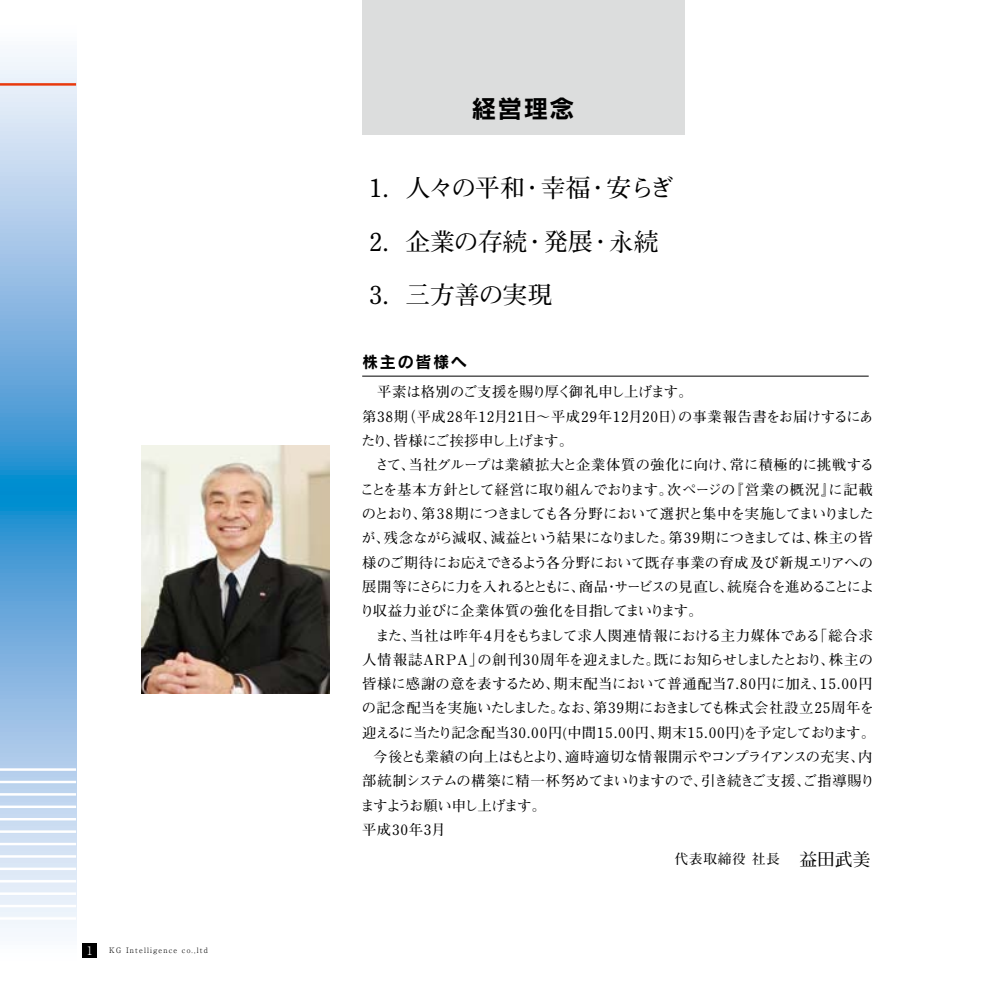
<style>
.page{position:relative;width:993px;height:993px;background:#fff}
.page>*{position:absolute;margin:0;border:0;box-sizing:border-box;transform-origin:0 0}
.t1{font:24.85px "Rodin Pro B";color:#000}
.t2{font:700 24.68px "Futo Min A101 Pro";letter-spacing:-.02em;color:#000}
.t3{font:700 17.85px "Futo Min A101 Pro";color:#000}
.t4{font:16.1px "Rodin Pro B";letter-spacing:.1em;color:#000}
.t5{font:700 14.17px/24.3px "Futo Min A101 Pro";letter-spacing:-.005em;color:#000}
.t6{font:700 14.17px/24.3px "Futo Min A101 Pro";letter-spacing:.015em;color:#000}
.t7{font:700 14.17px/24.3px "Futo Min A101 Pro";letter-spacing:-.03em;color:#000}
.t8{font:700 14.17px "Futo Min A101 Pro";letter-spacing:-.06em;color:#000}
.t9{font:700 14.17px/24.3px "Futo Min A101 Pro";letter-spacing:.05em;color:#000}
.t10{font:700 14.17px/24.3px "Futo Min A101 Pro";letter-spacing:-.05em;color:#000}
.t11{font:700 14.17px "Futo Min A101 Pro";letter-spacing:-.04em;color:#000}
.t12{font:700 14.17px "Futo Min A101 Pro";letter-spacing:-.08em;color:#000}
.t13{font:700 14.17px "Futo Min A101 Pro";letter-spacing:.03em;color:#000}
.t14{font:700 14.17px "Futo Min A101 Pro";letter-spacing:-.045em;color:#000}
.t15{font:700 14.17px "Futo Min A101 Pro";letter-spacing:-.115em;color:#000}
.t16{font:700 14.17px "Futo Min A101 Pro";letter-spacing:-.075em;color:#000}
.t17{font:700 14.17px "Futo Min A101 Pro";letter-spacing:-.09em;color:#000}
.t18{font:700 14.17px "Futo Min A101 Pro";letter-spacing:-.035em;color:#000}
.t19{font:700 14.17px "Futo Min A101 Pro";letter-spacing:-.085em;color:#000}
.t20{font:700 13.65px "Futo Min A101 Pro";letter-spacing:.05em;color:#000}
.t21{font:300 11.72px "Ryumin Pro";color:#fff}
.t22{font:300 7.52px "Ryumin Pro";letter-spacing:.155em;color:#000}
</style>
<div class="page">
<svg style="left:0;top:53px;width:76px;height:879px;background:#8fbfe5"></svg>
<hr style="left:0;top:83px;width:76px;height:3px;background:#e8390d">
<hr style="left:0;top:768px;width:76px;height:2px;background:#fff">
<hr style="left:0;top:780px;width:76px;height:3px;background:#fff">
<hr style="left:0;top:792px;width:76px;height:3px;background:#fff">
<hr style="left:0;top:805px;width:76px;height:2px;background:#fff">
<hr style="left:0;top:817px;width:76px;height:3px;background:#fff">
<hr style="left:0;top:830px;width:76px;height:2px;background:#fff">
<hr style="left:0;top:842px;width:76px;height:3px;background:#fff">
<hr style="left:0;top:854px;width:76px;height:3px;background:#fff">
<hr style="left:0;top:867px;width:76px;height:2px;background:#fff">
<hr style="left:0;top:879px;width:76px;height:3px;background:#fff">
<hr style="left:0;top:892px;width:76px;height:2px;background:#fff">
<hr style="left:0;top:904px;width:76px;height:3px;background:#fff">
<hr style="left:0;top:916px;width:76px;height:3px;background:#fff">
<div style="left:362px;top:0;width:322px;height:134px;background:#dcdddd"></div>
<div style="left:82px;top:942px;width:15px;height:15px;background:#000"></div>
<hr style="left:362px;top:376px;width:506px;height:1px;background:#000">
<img style="left:141px;top:445px;width:188px;height:248px">
<p class="t21" style="left:87px;top:940px;width:7px">1</p>
<p class="t22" style="left:109px;top:943px;width:13px">KG</p>
<p class="t22" style="left:126px;top:943px;width:53px">Intelligence</p>
<p class="t22" style="left:182px;top:943px;width:27px">co.,ltd</p>
<h1 class="t1" style="left:471px;top:92px;width:104px">経営理念</h1>
<h2 class="t2" style="left:369px;top:169px;width:21px">1.</h2>
<h2 class="t2" style="left:405px;top:169px;width:121px">人々の平和</h2>
<h2 class="t2" style="left:606px;top:169px;width:69px">安らぎ</h2>
<h2 class="t2" style="left:540px;top:169px;width:51px">幸福</h2>
<h2 class="t2" style="left:519px;top:169px;width:26px">・</h2>
<h2 class="t2" style="left:585px;top:169px;width:26px">・</h2>
<h2 class="t2" style="left:369px;top:222px;width:21px">2.</h2>
<h2 class="t2" style="left:405px;top:222px;width:123px">企業の存続</h2>
<h2 class="t2" style="left:522px;top:222px;width:26px">・</h2>
<h2 class="t2" style="left:543px;top:222px;width:51px">発展</h2>
<h2 class="t2" style="left:609px;top:222px;width:51px">永続</h2>
<h2 class="t2" style="left:588px;top:222px;width:26px">・</h2>
<h2 class="t2" style="left:369px;top:275px;width:21px">3.</h2>
<h2 class="t2" style="left:405px;top:275px;width:148px">三方善の実現</h2>
<p class="t4" style="left:362px;top:350px;width:106px">株主の皆様へ</p>
<p class="t7" style="left:678px;top:378px;width:197px;text-indent:-316px">　平素は格別のご支援を賜り厚く御礼申し上げます。<br>の事業報告書をお届けするにあ</p>
<p class="t9" style="left:361px;top:402px;width:325px">第38 （期平成28年12月21日～平成29年12月20日）たり皆様にご挨拶申し上げます。</p>
<p class="t5" style="left:385px;top:426px;width:16px">、</p>
<p class="t5" style="left:408px;top:451px;width:329px">当社グループは業績拡大と企業体質の強化に向け、</p>
<p class="t5" style="left:729px;top:451px;width:146px">常に積極的に挑戦する</p>
<p class="t5" style="left:362px;top:451px;width:55px">　さて、</p>
<p class="t5" style="left:729px;top:475px;width:108px">『営業の概況』</p>
<p class="t7" style="left:360px;top:475px;width:314px">ことを基本方針として経営に取り組んでおります。</p>
<p class="t8" style="left:361px;top:502px;width:513px">のとおり第、 38期につきましても各分野において選択と集中を実施してまいりました</p>
<p class="t5" style="left:813px;top:524px;width:60px">株主の皆</p>
<p class="t5" style="left:828px;top:475px;width:46px">に記載</p>
<p class="t5" style="left:667px;top:475px;width:70px">次ページの</p>
<p class="t18" style="left:384px;top:526px;width:114px">残念ながら減収、</p>
<p class="t12" style="left:490px;top:526px;width:330px">減益という結果になりました第。 39期につきましては、</p>
<p class="t5" style="left:361px;top:524px;width:30px">が、</p>
<p class="t5" style="left:362px;top:548px;width:512px">様のご期待にお応えできるよう各分野において既存事業の育成及び新規エリアへの</p>
<p class="t16" style="left:727px;top:575px;width:148px">統廃合を進めることによ</p>
<p class="t10" style="left:360px;top:572px;width:344px">展開等にさらに力を入れるとともに、<br>り収益力並びに企業体質の強化を目指してまいります。</p>
<p class="t17" style="left:578px;top:575px;width:157px">商品サービスの見直し、</p>
<p class="t5" style="left:604px;top:572px;width:16px">・</p>
<p class="t5" style="left:812px;top:621px;width:61px">「総合求</p>
<p class="t5" style="left:409px;top:621px;width:87px">当社は昨年４</p>
<p class="t11" style="left:492px;top:624px;width:329px">月をもちまして求人関連情報における主力媒体である</p>
<p class="t5" style="left:362px;top:621px;width:55px">　また、</p>
<p class="t8" style="left:362px;top:648px;width:123px">人情報誌ＡＲＰＡ」</p>
<p class="t5" style="left:477px;top:645px;width:184px">の創刊30周年を迎えました。</p>
<p class="t5" style="left:828px;top:645px;width:46px">株主の</p>
<p class="t15" style="left:654px;top:648px;width:182px">既にお知らせしましたとおり、</p>
<p class="t5" style="left:557px;top:669px;width:318px;text-indent:-195px">皆様に感謝の意を表するため、<br>なお第、 39期におきましても株式会社設立25周年を</p>
<p class="t13" style="left:553px;top:672px;width:274px">期末配当において普通配当7.80円に加え、</p>
<p class="t5" style="left:819px;top:669px;width:54px">15.00円</p>
<p class="t11" style="left:361px;top:696px;width:204px">の記念配当を実施いたしました。</p>
<p class="t6" style="left:373px;top:718px;width:500px;text-indent:-11px">迎えるに当たり記念配当30.00円(中間15.00円、<br>今後とも業績の向上はもとより適時適切な情報開示やコンプライアンスの充実 内、</p>
<p class="t5" style="left:557px;top:742px;width:16px">、</p>
<p class="t5" style="left:802px;top:767px;width:74px">ご指導賜り</p>
<p class="t14" style="left:657px;top:721px;width:219px">期末15.00円)を予定しております。</p>
<p class="t19" style="left:701px;top:769px;width:111px">引き続きご支援、</p>
<p class="t5" style="left:360px;top:767px;width:348px">部統制システムの構築に精一杯努めてまいりますので、ますようお願い申し上げます。<br>平成30年月3</p>
<p class="t20" style="left:674px;top:848px;width:106px">代表取締役社長</p>
<p class="t3" style="left:799px;top:844px;width:73px">益田武美</p>
</div>
